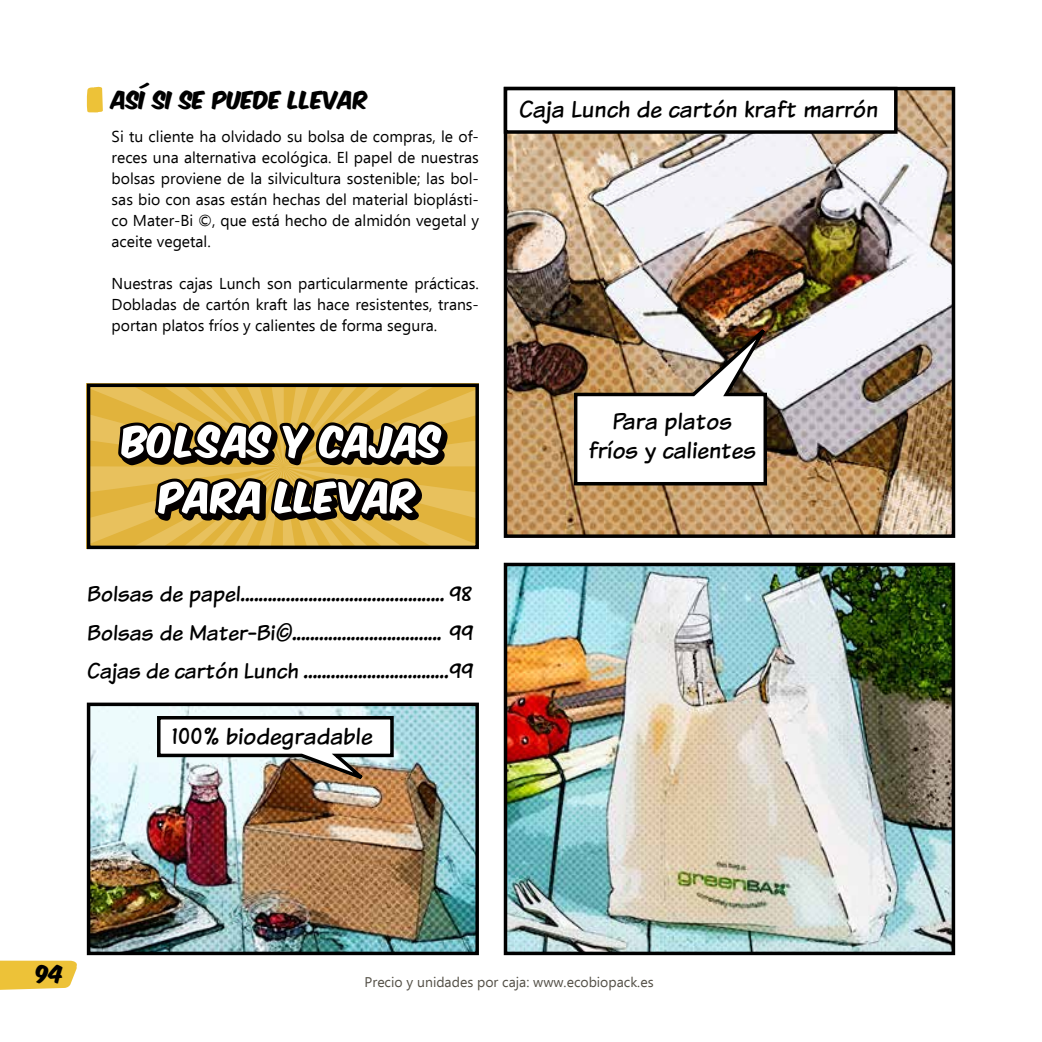
<style>
.page{position:relative;width:1042px;height:1042px;background:#fff}
.page>*{position:absolute;margin:0;border:0;box-sizing:border-box;transform-origin:0 0}
.t1{font:24.5px/29.4px "Komika Text";color:#000;text-align:center}
.t2{font:22.75px/38.1px "Komika Text";color:#000;text-align:justify}
.t3{font:21px "Komika Axis";color:#000}
.t4{font:15.75px/21px "Ebrima";color:#000;text-align:justify}
.t5{font:14px "Ebrima";color:#545047}
</style>
<div class="page">
<svg style="left:0;top:960px;width:77px;height:30px;background:#eec84c"></svg>
<img style="left:509px;top:92px;width:441px;height:441px">
<div style="left:504px;top:87px;width:451px;height:451px;border:4px solid #000"></div>
<div style="left:505px;top:89px;width:391px;height:43px;background:#fff"></div>
<div style="left:504px;top:87px;width:393px;height:47px;border:4px solid #000"></div>
<img style="left:572px;top:312px;width:206px;height:175px">
<img style="left:92px;top:707px;width:382px;height:243px">
<div style="left:87px;top:702px;width:392px;height:253px;border:4px solid #000"></div>
<img style="left:155px;top:714px;width:240px;height:73px">
<svg style="left:87px;top:86px;width:16px;height:26px"></svg>
<img style="left:509px;top:568px;width:441px;height:382px">
<div style="left:504px;top:563px;width:451px;height:392px;border:4px solid #000"></div>
<svg style="left:87px;top:384px;width:392px;height:165px;background:#b39955"></svg>
<h3 class="t3" style="left:112px;top:89px;width:258px">ASÍ SI SE PUEDE LLEVAR</h3>
<p class="t4" style="left:112px;top:125px;width:369px">Si tu cliente ha olvidado su bolsa de compras, le of&shy;reces una alternativa ecológica. El papel de nuestras bolsas proviene de la silvicultura sostenible; las bol&shy;sas bio con asas están hechas del material bioplásti&shy;co Mater-Bi ©, que está hecho de almidón vegetal y aceite vegetal.</p>
<p class="t4" style="left:112px;top:272px;width:369px">Nuestras cajas Lunch son particularmente prácticas.<br>Dobladas de cartón kraft las hace resistentes, trans&shy;portan platos fríos y calientes de forma segura.</p>
<h1 class="t1" style="left:519px;top:94px;width:361px">Caja Lunch de cartón kraft marrón</h1>
<h1 class="t1" style="left:588px;top:406px;width:169px">Para platos fríos y calientes</h1>
<h2 class="t2" style="left:87px;top:575px;width:388px">Bolsas de papel............................................. 98<br>Bolsas de Mater-Bi©................................. 99<br>Cajas de cartón Lunch ................................99</h2>
<h1 class="t1" style="left:172px;top:720px;width:202px">100% biodegradable</h1>
<h3 class="t3" style="left:36px;top:963px;width:29px">94</h3>
<p class="t5" style="left:365px;top:971px;width:290px">Precio y unidades por caja: www.ecobiopack.es</p>
</div>
